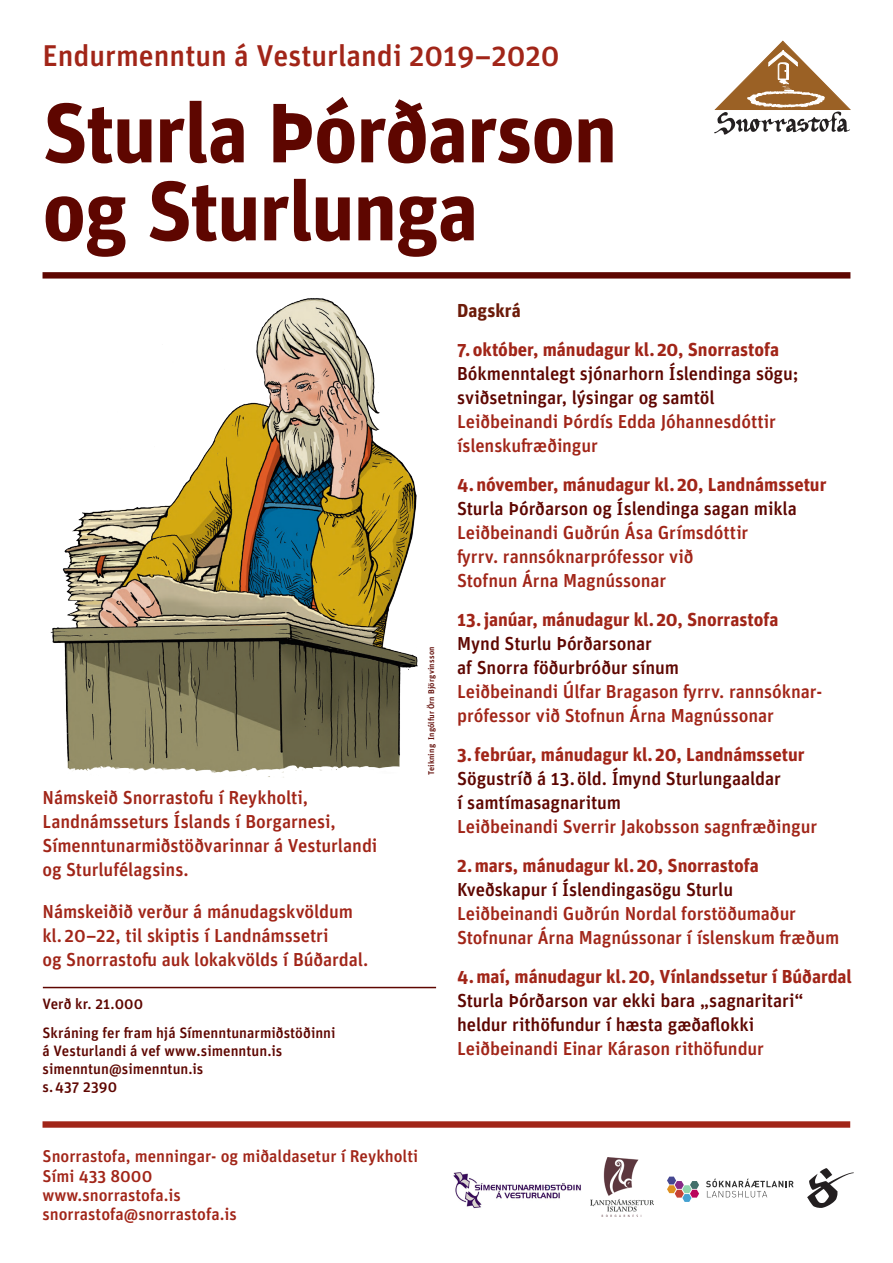
<style>
.page{position:relative;width:893px;height:1263px;background:#fff}
.page>*{position:absolute;margin:0;border:0;box-sizing:border-box;transform-origin:0 0}
.Meginmál_1{font:700 84px/78px "Unit OT";letter-spacing:-.015em;color:#5e0600}
.Meginmál_1-2{font:500 30px "Unit OT";color:#a12518}
.List_Paragraph{font:500 18.75px/24px "Unit OT";letter-spacing:-.005em;color:#a12518}
.List_Paragraph-2{font:500 18.75px/24px "Unit OT";letter-spacing:-.005em;color:#5e0600}
.List_Paragraph-3{font:700 18.75px "Unit OT";letter-spacing:-.005em;color:#a12518}
.List_Paragraph-4{font:700 18.75px "Unit OT";color:#6c1b09}
.t1{font:500 17.1px "Unit OT";color:#a12518}
.t2{font:500 15px "Unit OT";letter-spacing:.005em;color:#5e0600}
.t3{font:500 8.25px "Unit OT";letter-spacing:.025em;color:#5e0600}
.s1{font-weight:700;color:#a12518}
</style>
<div class="page">
<div style="left:43px;top:272px;width:807px;height:7px;background:#5e0600"></div>
<hr style="left:43px;top:987px;width:393px;height:1px;background:#5e0600">
<div style="left:43px;top:1121px;width:807px;height:7px;background:#a12518"></div>
<svg style="left:714px;top:40px;width:137px;height:95px"></svg>
<img style="left:590px;top:1157px;width:64px;height:59px">
<img style="left:453px;top:1172px;width:128px;height:37px">
<img style="left:50px;top:298px;width:368px;height:480px">
<img style="left:807px;top:1168px;width:46px;height:39px">
<svg style="left:706px;top:1179px;width:88px;height:18px"></svg>
<svg style="left:667px;top:1176px;width:32px;height:26px"></svg>
<p class="Meginmál_1-2" style="left:43px;top:37px;width:519px">Endurmenntun á Vesturlandi 2019–2020</p>
<p class="Meginmál_1" style="left:43px;top:92px;width:576px">Sturla Þórðarson og Sturlunga</p>
<p class="List_Paragraph" style="left:43px;top:785px;width:267px">Námskeið Snorrastofu í Reykholti,</p>
<p class="List_Paragraph" style="left:43px;top:809px;width:336px">Landnámsseturs Íslands í Borgarnesi,<br>Símenntunarmiðstöðvarinnar á Vesturlandi og Sturlufélagsins.</p>
<p class="List_Paragraph" style="left:43px;top:899px;width:312px">Námskeiðið verður á mánudagskvöldum</p>
<p class="List_Paragraph" style="left:43px;top:923px;width:288px">kl.20–22, til skiptis í Landnámssetri</p>
<p class="List_Paragraph" style="left:43px;top:947px;width:327px">og Snorrastofu auk lokakvölds í Búðardal.</p>
<p class="t2" style="left:43px;top:994px;width:102px">Verð kr. 21.000</p>
<p class="t2" style="left:43px;top:1023px;width:294px">Skráning fer fram hjá Símenntunarmiðstöðinni</p>
<p class="t2" style="left:43px;top:1041px;width:241px">á Vesturlandi á vef www.simenntun.is</p>
<p class="t2" style="left:43px;top:1059px;width:162px">simenntun@simenntun.is</p>
<p class="t2" style="left:43px;top:1077px;width:76px">s.437 2390</p>
<p class="t3" style="left:426px;top:775px;width:130px;rotate:-90deg">Teikning Ingólfur Örn Björgvinsson</p>
<p class="List_Paragraph-4" style="left:457px;top:298px;width:65px">Dagskrá</p>
<p class="List_Paragraph-3" style="left:457px;top:337px;width:324px">7.október, mánudagur kl.20, Snorrastofa</p>
<p class="List_Paragraph-2" style="left:457px;top:361px;width:343px">Bókmenntalegt sjónarhorn Íslendinga sögu; sviðsetningar, lýsingar og samtöl</p>
<p class="List_Paragraph" style="left:457px;top:409px;width:320px">Leiðbeinandi Þórdís Edda Jóhannesdóttir íslenskufræðingur</p>
<p class="List_Paragraph-3" style="left:457px;top:472px;width:371px">4.nóvember, mánudagur kl.20, Landnámssetur</p>
<p class="List_Paragraph-2" style="left:457px;top:496px;width:341px">Sturla Þórðarson og Íslendinga sagan mikla</p>
<p class="List_Paragraph" style="left:457px;top:520px;width:293px">Leiðbeinandi Guðrún Ása Grímsdóttir fyrrv. rannsóknarprófessor við<br>Stofnun Árna Magnússonar</p>
<p class="List_Paragraph-3" style="left:457px;top:607px;width:323px">13.janúar, mánudagur kl.20, Snorrastofa</p>
<p class="List_Paragraph-2" style="left:457px;top:631px;width:223px">Mynd Sturlu Þórðarsonar<br>af Snorra föðurbróður sínum</p>
<p class="List_Paragraph" style="left:457px;top:679px;width:365px">Leiðbeinandi Úlfar Bragason fyrrv. rannsóknar&shy;prófessor við Stofnun Árna Magnússonar</p>
<p class="List_Paragraph-3" style="left:457px;top:742px;width:349px">3.febrúar, mánudagur kl.20, Landnámssetur</p>
<p class="List_Paragraph-2" style="left:457px;top:766px;width:325px">Sögustríð á 13.öld. Ímynd Sturlungaaldar í samtímasagnaritum</p>
<p class="List_Paragraph" style="left:457px;top:814px;width:361px">Leiðbeinandi Sverrir Jakobsson sagnfræðingur</p>
<p class="List_Paragraph-3" style="left:457px;top:853px;width:303px">2.mars, mánudagur kl.20, Snorrastofa</p>
<p class="List_Paragraph-2" style="left:457px;top:877px;width:278px">Kveðskapur í Íslendingasögu Sturlu</p>
<p class="List_Paragraph" style="left:457px;top:901px;width:384px">Leiðbeinandi Guðrún Nordal forstöðumaður<br>Stofnunar Árna Magnússonar í íslenskum fræðum</p>
<p class="List_Paragraph-2" style="left:457px;top:964px;width:396px"><span class="s1">4.maí, mánudagur kl.20, Vínlandssetur í Búðardal<br></span>Sturla Þórðarson var ekki bara „sagnaritari“ heldur rithöfundur í hæsta gæðaflokki</p>
<p class="List_Paragraph" style="left:457px;top:1036px;width:308px">Leiðbeinandi Einar Kárason rithöfundur</p>
<p class="t1" style="left:43px;top:1145px;width:377px">Snorrastofa, menningar- og miðaldasetur í Reykholti</p>
<p class="t1" style="left:43px;top:1165px;width:111px">Sími 433 8000</p>
<p class="t1" style="left:43px;top:1184px;width:140px">www.snorrastofa.is</p>
<p class="t1" style="left:43px;top:1203px;width:196px">snorrastofa@snorrastofa.is</p>
</div>
